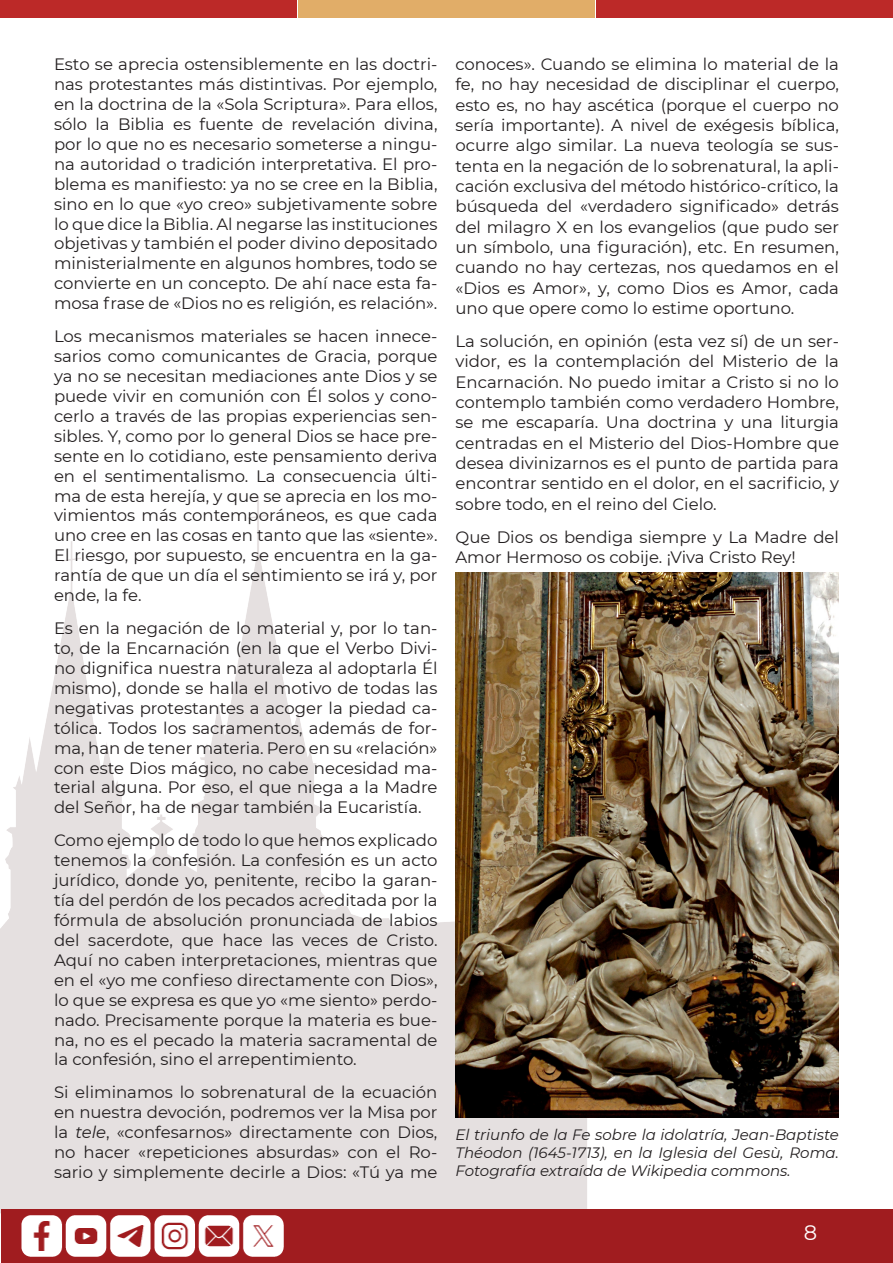
<style>
.page{position:relative;width:893px;height:1263px;background:#fff}
.page>*{position:absolute;margin:0;border:0;box-sizing:border-box;transform-origin:0 0}
.t1{font:21px "Montserrat";color:#fff}
.Texto{font:16.5px/20px "Montserrat";color:#231f20;text-align:justify}
.Pie_de_foto{font:italic 15px/18px "Montserrat";color:#231f20;text-align:justify}
.s1{font-style:italic}
</style>
<div class="page">
<img style="left:0;top:496px;width:716px;height:718px">
<div style="left:1px;top:0;width:296px;height:18px;background:#bc2928"></div>
<div style="left:298px;top:0;width:297px;height:18px;background:#e1ad68"></div>
<div style="left:596px;top:0;width:296px;height:18px;background:#bc2928"></div>
<div style="left:1px;top:1209px;width:891px;height:54px;background:#a01c1f"></div>
<img style="left:21px;top:1216px;width:262px;height:40px">
<img style="left:455px;top:572px;width:384px;height:545px">
<p class="Texto" style="left:54px;top:54px;width:385px">Esto se aprecia ostensiblemente en las doctri&shy;nas protestantes más distintivas. Por ejemplo, en la doctrina de la «Sola Scriptura». Para ellos, sólo la Biblia es fuente de revelación divina, por lo que no es necesario someterse a ningu&shy;na autoridad o tradición interpretativa. El pro&shy;blema es manifiesto: ya no se cree en la Biblia, sino en lo que «yo creo» subjetivamente sobre lo que dice la Biblia. Al negarse las instituciones objetivas y también el poder divino depositado ministerialmente en algunos hombres, todo se convierte en un concepto. De ahí nace esta fa&shy;mosa frase de «Dios no es religión, es relación».</p>
<p class="Texto" style="left:54px;top:326px;width:385px">Los mecanismos materiales se hacen innece&shy;sarios como comunicantes de Gracia, porque ya no se necesitan mediaciones ante Dios y se puede vivir en comunión con Él solos y cono&shy;cerlo a través de las propias experiencias sen&shy;sibles. Y, como por lo general Dios se hace pre&shy;sente en lo cotidiano, este pensamiento deriva en el sentimentalismo. La consecuencia últi&shy;ma de esta herejía, y que se aprecia en los mo&shy;vimientos más contemporáneos, es que cada uno cree en las cosas en tanto que las «siente».<br>El riesgo, por supuesto, se encuentra en la ga&shy;rantía de que un día el sentimiento se irá y, por ende, la fe.</p>
<p class="Texto" style="left:54px;top:617px;width:385px">Es en la negación de lo material y, por lo tan&shy;to, de la Encarnación (en la que el Verbo Divi&shy;no dignifica nuestra naturaleza al adoptarla Él mismo), donde se halla el motivo de todas las negativas protestantes a acoger la piedad ca&shy;tólica. Todos los sacramentos, además de for&shy;ma, han de tener materia. Pero en su «relación» con este Dios mágico, no cabe necesidad ma&shy;terial alguna. Por eso, el que niega a la Madre del Señor, ha de negar también la Eucaristía.</p>
<p class="Texto" style="left:54px;top:830px;width:385px">Como ejemplo de todo lo que hemos explicado tenemos la confesión. La confesión es un acto jurídico, donde yo, penitente, recibo la garan&shy;tía del perdón de los pecados acreditada por la fórmula de absolución pronunciada de labios del sacerdote, que hace las veces de Cristo.<br>Aquí no caben interpretaciones, mientras que en el «yo me confieso directamente con Dios», lo que se expresa es que yo «me siento» perdo&shy;nado. Precisamente porque la materia es bue&shy;na, no es el pecado la materia sacramental de la confesión, sino el arrepentimiento.</p>
<p class="Texto" style="left:54px;top:1082px;width:385px">Si eliminamos lo sobrenatural de la ecuación en nuestra devoción, podremos ver la Misa por la <span class="s1">tele</span>, «confesarnos» directamente con Dios, no hacer «repeticiones absurdas» con el Ro&shy;sario y simplemente decirle a Dios: «Tú ya me</p>
<p class="Texto" style="left:455px;top:53px;width:385px;line-height:20.4px">conoces». Cuando se elimina lo material de la fe, no hay necesidad de disciplinar el cuerpo, esto es, no hay ascética (porque el cuerpo no sería importante). A nivel de exégesis bíblica, ocurre algo similar. La nueva teología se sus&shy;tenta en la negación de lo sobrenatural, la apli&shy;cación exclusiva del método histórico-crítico, la búsqueda del «verdadero significado» detrás del milagro X en los evangelios (que pudo ser un símbolo, una figuración), etc. En resumen, cuando no hay certezas, nos quedamos en el «Dios es Amor», y, como Dios es Amor, cada uno que opere como lo estime oportuno.</p>
<p class="Texto" style="left:455px;top:330px;width:385px;line-height:20.4px">La solución, en opinión (esta vez sí) de un ser&shy;vidor, es la contemplación del Misterio de la Encarnación. No puedo imitar a Cristo si no lo contemplo también como verdadero Hombre, se me escaparía. Una doctrina y una liturgia centradas en el Misterio del Dios-Hombre que desea divinizarnos es el punto de partida para encontrar sentido en el dolor, en el sacrificio, y sobre todo, en el reino del Cielo.</p>
<p class="Texto" style="left:455px;top:526px;width:385px;line-height:20.4px">Que Dios os bendiga siempre y La Madre del<br>Amor Hermoso os cobije. ¡Viva Cristo Rey!</p>
<p class="Pie_de_foto" style="left:455px;top:1125px;width:385px">El triunfo de la Fe sobre la idolatría, Jean-Baptiste Théodon (1645-1713), en la Iglesia del Gesù, Roma.<br>Fotografía extraída de Wikipedia commons.</p>
<p class="t1" style="left:804px;top:1218px;width:15px">8</p>
</div>
